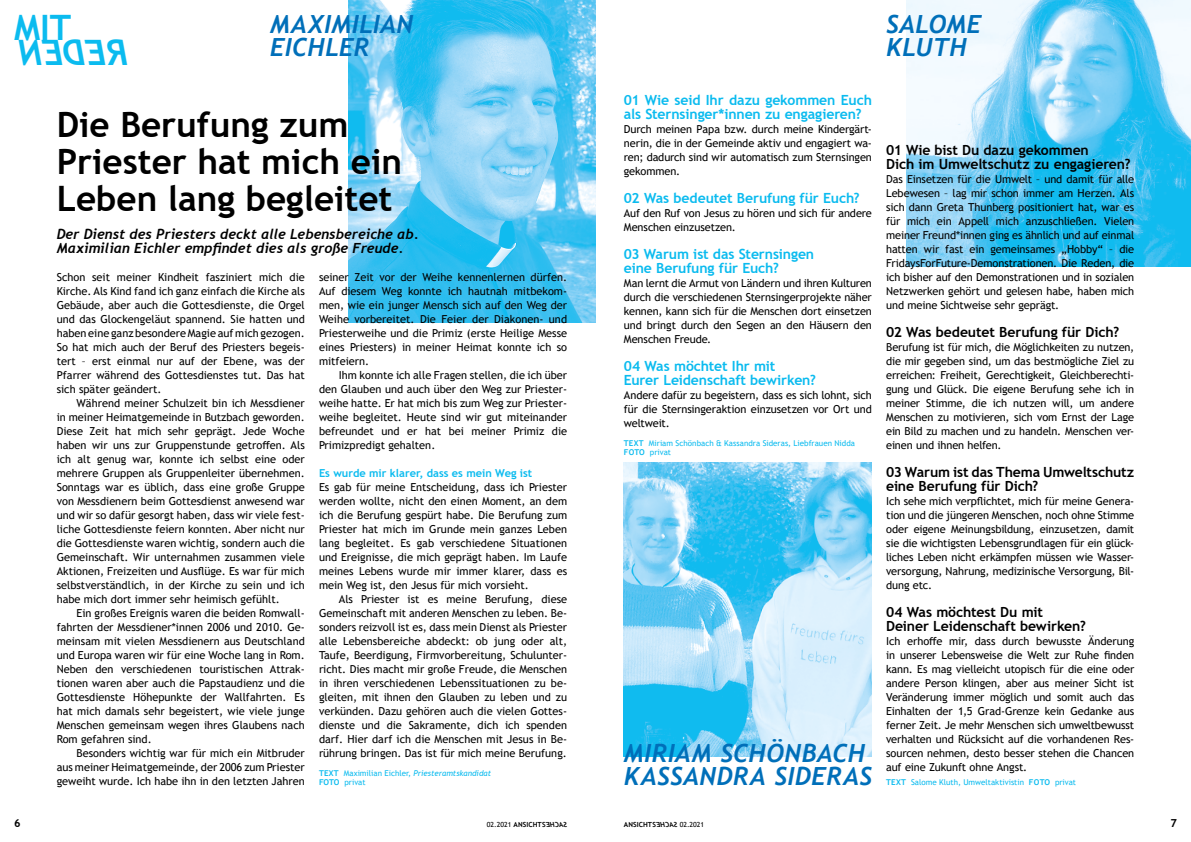
<style>
.page{position:relative;width:1191px;height:842px;background:#fff}
.page>*{position:absolute;margin:0;border:0;box-sizing:border-box;transform-origin:0 0}
.t1{font:700 35px/37px "Trebuchet MS";color:#000}
.t2{font:700 35px "Trebuchet MS";color:#0bbbef}
.t3{font:italic 700 25px/23px "Trebuchet";letter-spacing:.025em;color:#006fb9}
.t4{font:700 14px/14px "Trebuchet MS";letter-spacing:-.01em;color:#0bbbef}
.t5{font:700 14px/14px "Trebuchet MS";letter-spacing:-.01em;color:#000}
.t6{font:italic 700 14px/14px "Trebuchet";color:#000}
.t7{font:11px/14px "Trebuchet MS";color:#000;text-align:justify}
.t8{font:700 11px "Trebuchet MS";color:#0bbbef}
.t9{font:700 11px "Trebuchet MS";color:#000}
.t10{font:8px/9px "Trebuchet MS";color:#0bbbef}
.t11{font:700 7px "Trebuchet MS";letter-spacing:.01em;color:#000}
.t12{font:7px "Trebuchet MS";color:#000}
.s1{font-weight:700}
.s2{font-style:italic}
.s3{font-weight:400}
</style>
<div class="page">
<img style="left:624px;top:463px;width:248px;height:294px">
<img style="left:906px;top:0;width:285px;height:267px">
<img style="left:349px;top:0;width:246px;height:323px">
<h1 class="t2" style="left:14px;top:6px;width:59px">MIT</h1>
<h2 class="t3" style="left:270px;top:12px;width:144px">MAXIMILIAN<br>EICHLER</h2>
<h1 class="t1" style="left:57px;top:106px;width:347px">Die Berufung zum<br>Priester hat mich ein<br>Leben lang begleitet</h1>
<p class="t6" style="left:57px;top:227px;width:363px">Der Dienst des Priesters deckt alle Lebensbereiche ab.<br>Maximilian Eichler empfindet dies als große Freude.</p>
<p class="t7" style="left:57px;top:270px;width:250px">Schon seit meiner Kindheit fasziniert mich die Kirche. Als Kind fand ich ganz einfach die Kirche als Gebäude, aber auch die Gottesdienste, die Orgel und das Glockengeläut spannend. Sie hatten und haben eine ganz besondere Magie auf mich gezogen.<br>So hat mich auch der Beruf des Priesters begeis&shy;tert – erst einmal nur auf der Ebene, was der Pfarrer während des Gottesdienstes tut. Das hat sich später geändert.</p>
<p class="t7" style="left:57px;top:396px;width:250px;text-indent:20px">Während meiner Schulzeit bin ich Messdiener in meiner Heimatgemeinde in Butzbach geworden.<br>Diese Zeit hat mich sehr geprägt. Jede Woche haben wir uns zur Gruppenstunde getroffen. Als ich alt genug war, konnte ich selbst eine oder mehrere Gruppen als Gruppenleiter übernehmen.<br>Sonntags war es üblich, dass eine große Gruppe von Messdienern beim Gottesdienst anwesend war und wir so dafür gesorgt haben, dass wir viele fest&shy;liche Gottesdienste feiern konnten. Aber nicht nur die Gottesdienste waren wichtig, sondern auch die Gemeinschaft. Wir unternahmen zusammen viele Aktionen, Freizeiten und Ausflüge. Es war für mich selbstverständlich, in der Kirche zu sein und ich habe mich dort immer sehr heimisch gefühlt.</p>
<p class="t7" style="left:57px;top:606px;width:250px;text-indent:20px">Ein großes Ereignis waren die beiden Romwall&shy;fahrten der Messdiener*innen 2006 und 2010. Ge&shy;meinsam mit vielen Messdienern aus Deutschland und Europa waren wir für eine Woche lang in Rom.<br>Neben den verschiedenen touristischen Attrak&shy;tionen waren aber auch die Papstaudienz und die Gottesdienste Höhepunkte der Wallfahrten. Es hat mich damals sehr begeistert, wie viele junge Menschen gemeinsam wegen ihres Glaubens nach Rom gefahren sind.</p>
<p class="t7" style="left:57px;top:746px;width:250px;text-indent:20px">Besonders wichtig war für mich ein Mitbruder aus meiner Heimatgemeinde, der 2006 zum Priester geweiht wurde. Ich habe ihn in den letzten Jahren</p>
<p class="t7" style="left:319px;top:270px;width:250px">seiner Zeit vor der Weihe kennenlernen dürfen.<br>Auf diesem Weg konnte ich hautnah mitbekom&shy;men, wie ein junger Mensch sich auf den Weg der Weihe vorbereitet. Die Feier der Diakonen- und Priesterweihe und die Primiz (erste Heilige Messe eines Priesters) in meiner Heimat konnte ich so mitfeiern.</p>
<p class="t7" style="left:319px;top:368px;width:250px;text-indent:20px">Ihm konnte ich alle Fragen stellen, die ich über den Glauben und auch über den Weg zur Priester&shy;weihe hatte. Er hat mich bis zum Weg zur Priester&shy;weihe begleitet. Heute sind wir gut miteinander befreundet und er hat bei meiner Primiz die Primizpredigt gehalten.</p>
<p class="t8" style="left:319px;top:466px;width:215px">Es wurde mir klarer, dass es mein Weg ist</p>
<p class="t7" style="left:319px;top:480px;width:250px">Es gab für meine Entscheidung, dass ich Priester werden wollte, nicht den einen Moment, an dem ich die Berufung gespürt habe. Die Berufung zum Priester hat mich im Grunde mein ganzes Leben lang begleitet. Es gab verschiedene Situationen und Ereignisse, die mich geprägt haben. Im Laufe meines Lebens wurde mir immer klarer, dass es mein Weg ist, den Jesus für mich vorsieht.</p>
<p class="t7" style="left:319px;top:592px;width:250px;text-indent:20px">Als Priester ist es meine Berufung, diese Gemeinschaft mit anderen Menschen zu leben. Be&shy;sonders reizvoll ist es, dass mein Dienst als Priester alle Lebensbereiche abdeckt: ob jung oder alt, Taufe, Beerdigung, Firmvorbereitung, Schulunter&shy;richt. Dies macht mir große Freude, die Menschen in ihren verschiedenen Lebenssituationen zu be&shy;gleiten, mit ihnen den Glauben zu leben und zu verkünden. Dazu gehören auch die vielen Gottes&shy;dienste und die Sakramente, dich ich spenden darf. Hier darf ich die Menschen mit Jesus in Be&shy;rührung bringen. Das ist für mich meine Berufung.</p>
<p class="t10" style="left:319px;top:769px;width:174px"><span class="s1">TEXT</span> Maximilian Eichler, <span class="s2">Priesteramtskandidat<br></span><span class="s1">FOTO</span> privat</p>
<h2 class="t3" style="left:886px;top:12px;width:97px">SALOME<br>KLUTH</h2>
<p class="t4" style="left:624px;top:93px;width:250px">01 Wie seid Ihr dazu gekommen Euch als Sternsinger*innen zu engagieren?</p>
<p class="t7" style="left:624px;top:122px;width:250px">Durch meinen Papa bzw. durch meine Kindergärt&shy;nerin, die in der Gemeinde aktiv und engagiert wa&shy;ren; dadurch sind wir automatisch zum Sternsingen gekommen.</p>
<p class="t4" style="left:624px;top:191px;width:237px">02 Was bedeutet Berufung für Euch?</p>
<p class="t7" style="left:624px;top:206px;width:250px">Auf den Ruf von Jesus zu hören und sich für andere<br>Menschen einzusetzen.</p>
<p class="t4" style="left:624px;top:247px;width:192px">03 Warum ist das Sternsingen eine Berufung für Euch?</p>
<p class="t7" style="left:624px;top:276px;width:250px">Man lernt die Armut von Ländern und ihren Kulturen durch die verschiedenen Sternsingerprojekte näher kennen, kann sich für die Menschen dort einsetzen und bringt durch den Segen an den Häusern den Menschen Freude.</p>
<p class="t4" style="left:624px;top:359px;width:194px">04 Was möchtet Ihr mit<br>Eurer Leidenschaft bewirken?</p>
<p class="t7" style="left:624px;top:388px;width:250px">Andere dafür zu begeistern, dass es sich lohnt, sich für die Sternsingeraktion einzusetzen vor Ort und weltweit.</p>
<p class="t10" style="left:624px;top:438px;width:233px"><span class="s1">TEXT</span> Miriam Schönbach &amp; Kassandra Sideras, Liebfrauen Nidda<br><span class="s1">FOTO</span> privat</p>
<h2 class="t3" style="left:624px;top:741px;width:250px">MIRIAM SCHÖNBACH<br>KASSANDRA SIDERAS</h2>
<p class="t5" style="left:886px;top:143px;width:246px">01 Wie bist Du dazu gekommen<br>Dich im Umweltschutz zu engagieren?</p>
<p class="t7" style="left:886px;top:172px;width:250px">Das Einsetzen für die Umwelt – und damit für alle Lebewesen – lag mir schon immer am Herzen. Als sich dann Greta Thunberg positioniert hat, war es für mich ein Appell mich anzuschließen. Vielen meiner Freund*innen ging es ähnlich und auf einmal hatten wir fast ein gemeinsames „Hobby“ – die FridaysForFuture-Demonstrationen. Die Reden, die ich bisher auf den Demonstrationen und in sozialen Netzwerken gehört und gelesen habe, haben mich und meine Sichtweise sehr geprägt.</p>
<p class="t5" style="left:886px;top:325px;width:234px">02 Was bedeutet Berufung für Dich?</p>
<p class="t7" style="left:886px;top:340px;width:250px">Berufung ist für mich, die Möglichkeiten zu nutzen, die mir gegeben sind, um das bestmögliche Ziel zu erreichen: Freiheit, Gerechtigkeit, Gleichberechti&shy;gung und Glück. Die eigene Berufung sehe ich in meiner Stimme, die ich nutzen will, um andere Menschen zu motivieren, sich vom Ernst der Lage ein Bild zu machen und zu handeln. Menschen ver&shy;einen und ihnen helfen.</p>
<p class="t5" style="left:886px;top:465px;width:250px">03 Warum ist das Thema Umweltschutz eine Berufung für Dich?</p>
<p class="t7" style="left:886px;top:494px;width:250px">Ich sehe mich verpflichtet, mich für meine Genera&shy;tion und die jüngeren Menschen, noch ohne Stimme oder eigene Meinungsbildung, einzusetzen, damit sie die wichtigsten Lebensgrundlagen für ein glück&shy;liches Leben nicht erkämpfen müssen wie Wasser&shy;versorgung, Nahrung, medizinische Versorgung, Bil&shy;dung etc.</p>
<p class="t5" style="left:886px;top:605px;width:201px">04 Was möchtest Du mit<br>Deiner Leidenschaft bewirken?</p>
<p class="t7" style="left:886px;top:634px;width:250px">Ich erhoffe mir, dass durch bewusste Änderung in unserer Lebensweise die Welt zur Ruhe finden kann. Es mag vielleicht utopisch für die eine oder andere Person klingen, aber aus meiner Sicht ist Veränderung immer möglich und somit auch das Einhalten der 1,5 Grad-Grenze kein Gedanke aus ferner Zeit. Je mehr Menschen sich umweltbewusst verhalten und Rücksicht auf die vorhandenen Res&shy;sourcen nehmen, desto besser stehen die Chancen auf eine Zukunft ohne Angst.</p>
<p class="t10" style="left:886px;top:777px;width:191px"><span class="s1">TEXT</span> Salome Kluth, Umweltaktivistin <span class="s1">FOTO</span> privat</p>
<p class="t9" style="left:14px;top:816px;width:8px">6</p>
<p class="t11" style="left:487px;top:820px;width:60px"><span class="s3">02.2021</span> ANSICHTS</p>
<p class="t11" style="left:624px;top:820px;width:34px">ANSICHTS</p>
<p class="t12" style="left:679px;top:820px;width:26px">02.2021</p>
<p class="t9" style="left:1170px;top:816px;width:8px">7</p>
</div>
